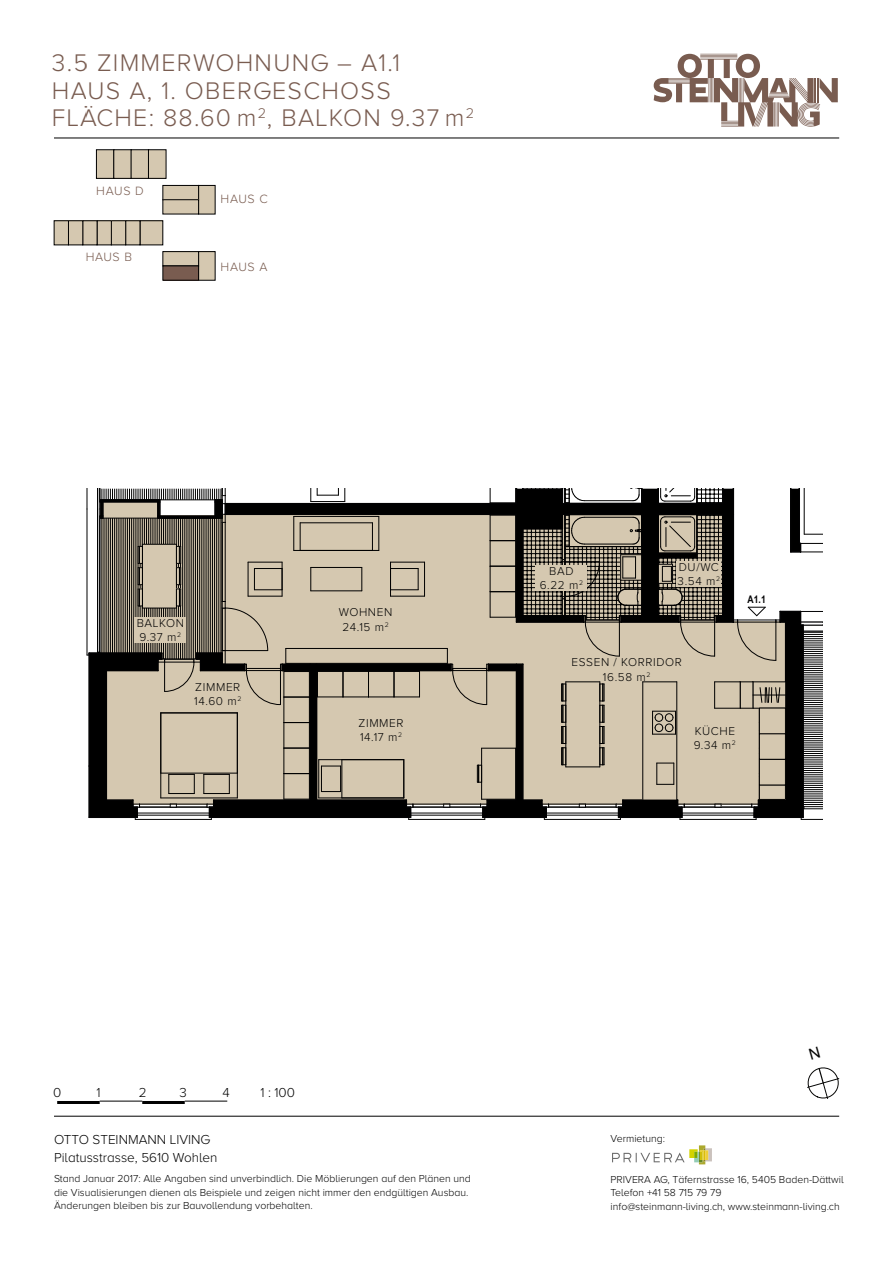
<style>
.page{position:relative;width:893px;height:1263px;background:#fff}
.page>*{position:absolute;margin:0;border:0;box-sizing:border-box;transform-origin:0 0}
.t1{font:300 24.9px/27.8px "Proxima Nova A";letter-spacing:.05em;color:#795c50}
.t2{font:300 13.5px/18px "Proxima Nova A";color:#000}
.t3{font:300 12.45px "Proxima Nova A";letter-spacing:.05em;color:#795c50}
.t4{font:300 11.85px/14.2px "Proxima Nova A";letter-spacing:.05em;color:#000}
.t5{font:300 10.5px/13.5px "Proxima Nova A";color:#000}
.t6{font:700 10.5px "Arial Narrow";color:#020203}
</style>
<div class="page">
<svg style="left:612px;top:1145px;width:100px;height:19px"></svg>
<hr style="left:54px;top:1116px;width:785px;height:1px;background:#000">
<svg style="left:807px;top:1067px;width:33px;height:32px"></svg>
<hr style="left:57px;top:1101px;width:43px;height:3px;background:#000">
<hr style="left:142px;top:1101px;width:43px;height:3px;background:#000">
<hr style="left:100px;top:1101px;width:42px;height:1px;background:#000">
<hr style="left:185px;top:1101px;width:42px;height:1px;background:#000">
<svg style="left:654px;top:54px;width:184px;height:73px"></svg>
<hr style="left:54px;top:138px;width:785px;height:1px;background:#000">
<div style="left:96px;top:150px;width:18px;height:28px;background:#d5c8b0"></div>
<div style="left:96px;top:150px;width:18px;height:28px;border:1px solid #000"></div>
<div style="left:114px;top:150px;width:17px;height:28px;background:#d5c8b0"></div>
<div style="left:131px;top:150px;width:18px;height:28px;background:#d5c8b0"></div>
<div style="left:148px;top:150px;width:18px;height:28px;background:#d5c8b0"></div>
<div style="left:148px;top:150px;width:18px;height:28px;border:1px solid #000"></div>
<div style="left:199px;top:185px;width:16px;height:29px;background:#d5c8b0"></div>
<div style="left:163px;top:185px;width:36px;height:15px;background:#d5c8b0"></div>
<div style="left:163px;top:185px;width:36px;height:15px;border:1px solid #000"></div>
<div style="left:163px;top:200px;width:36px;height:14px;background:#d5c8b0"></div>
<div style="left:199px;top:252px;width:16px;height:28px;background:#d5c8b0"></div>
<div style="left:140px;top:221px;width:23px;height:24px;background:#d5c8b0"></div>
<div style="left:140px;top:221px;width:23px;height:24px;border:1px solid #000"></div>
<div style="left:126px;top:221px;width:14px;height:24px;background:#d5c8b0"></div>
<div style="left:111px;top:221px;width:15px;height:24px;background:#d5c8b0"></div>
<div style="left:111px;top:221px;width:15px;height:24px;border:1px solid #000"></div>
<div style="left:97px;top:221px;width:14px;height:24px;background:#d5c8b0"></div>
<div style="left:97px;top:221px;width:14px;height:24px;border:1px solid #000"></div>
<div style="left:83px;top:221px;width:14px;height:24px;background:#d5c8b0"></div>
<div style="left:68px;top:221px;width:15px;height:24px;background:#d5c8b0"></div>
<div style="left:68px;top:221px;width:15px;height:24px;border:1px solid #000"></div>
<div style="left:54px;top:221px;width:14px;height:24px;background:#d5c8b0"></div>
<div style="left:54px;top:221px;width:15px;height:24px;border:1px solid #000"></div>
<div style="left:163px;top:252px;width:36px;height:14px;background:#d5c8b0"></div>
<div style="left:163px;top:251px;width:36px;height:15px;border:1px solid #000"></div>
<div style="left:163px;top:266px;width:36px;height:14px;background:#795c50"></div>
<svg style="left:87px;top:489px;width:735px;height:331px;background:#a79e8e"></svg>
<div style="left:759px;top:785px;width:26px;height:14px;background:#d5c8b0"></div>
<div style="left:759px;top:785px;width:27px;height:15px;border:1px solid #000"></div>
<div style="left:759px;top:759px;width:26px;height:26px;background:#d5c8b0"></div>
<div style="left:759px;top:759px;width:27px;height:26px;border:1px solid #000"></div>
<div style="left:759px;top:734px;width:26px;height:25px;background:#d5c8b0"></div>
<div style="left:759px;top:733px;width:27px;height:26px;border:1px solid #000"></div>
<div style="left:759px;top:708px;width:26px;height:26px;background:#d5c8b0"></div>
<div style="left:759px;top:708px;width:27px;height:26px;border:1px solid #000"></div>
<div style="left:536px;top:565px;width:51px;height:26px;background:#d5c8b0"></div>
<div style="left:676px;top:561px;width:45px;height:26px;background:#d5c8b0"></div>
<div style="left:135px;top:617px;width:51px;height:26px;background:#d5c8b0"></div>
<h1 class="t1" style="left:52px;top:49px;width:424px">3.5 ZIMMERWOHNUNG – A1.1<br>HAUS A, 1. OBERGESCHOSS<br>FLÄCHE: 88.60 m<sup>2</sup>, BALKON 9.37 m<sup>2</sup></h1>
<p class="t3" style="left:96px;top:184px;width:49px">HAUS D</p>
<p class="t3" style="left:86px;top:250px;width:48px">HAUS B</p>
<p class="t3" style="left:221px;top:192px;width:49px">HAUS C</p>
<p class="t3" style="left:221px;top:260px;width:48px">HAUS A</p>
<p class="t4" style="left:137px;top:616px;width:49px">BALKON<br>9.37 m<sup>2</sup></p>
<p class="t4" style="left:194px;top:680px;width:49px">ZIMMER<br>14.60 m<sup>2</sup></p>
<p class="t4" style="left:339px;top:605px;width:55px;text-align:center">WOHNEN<br>24.15 m<sup>2</sup></p>
<p class="t4" style="left:359px;top:715px;width:47px">ZIMMER<br>14.17 m<sup>2</sup></p>
<p class="t4" style="left:540px;top:563px;width:45px;text-align:center">BAD<br>6.22 m<sup>2</sup></p>
<p class="t4" style="left:678px;top:559px;width:44px">DU/WC<br>3.54 m<sup>2</sup></p>
<p class="t6" style="left:748px;top:591px;width:20px">A1.1</p>
<p class="t4" style="left:571px;top:655px;width:112px;text-align:center">ESSEN / KORRIDOR<br>16.58 m<sup>2</sup></p>
<p class="t4" style="left:694px;top:724px;width:44px">KÜCHE<br>9.34 m<sup>2</sup></p>
<p class="t2" style="left:53px;top:1083px;width:10px">0</p>
<p class="t2" style="left:260px;top:1083px;width:36px">1 : 100</p>
<p class="t2" style="left:54px;top:1131px;width:165px">OTTO STEINMANN LIVING<br>Pilatusstrasse, 5610 Wohlen</p>
<p class="t2" style="left:97px;top:1083px;width:6px">1</p>
<p class="t2" style="left:139px;top:1083px;width:9px">2</p>
<p class="t2" style="left:180px;top:1083px;width:9px">3</p>
<p class="t2" style="left:223px;top:1083px;width:9px">4</p>
<p class="t5" style="left:54px;top:1172px;width:418px">Stand Januar 2017: Alle Angaben sind unverbindlich. Die Möblierungen auf den Plänen und die Visualisierungen dienen als Beispiele und zeigen nicht immer den endgültigen Ausbau.<br>Änderungen bleiben bis zur Bauvollendung vorbehalten.</p>
<p class="t5" style="left:611px;top:1132px;width:56px">Vermietung:</p>
<p class="t5" style="left:611px;top:1172px;width:235px">PRIVERA AG, Täfernstrasse 16, 5405 Baden-Dättwil<br>Telefon +41 58 715 79 79<br>info@steinmann-living.ch, www.steinmann-living.ch</p>
</div>
